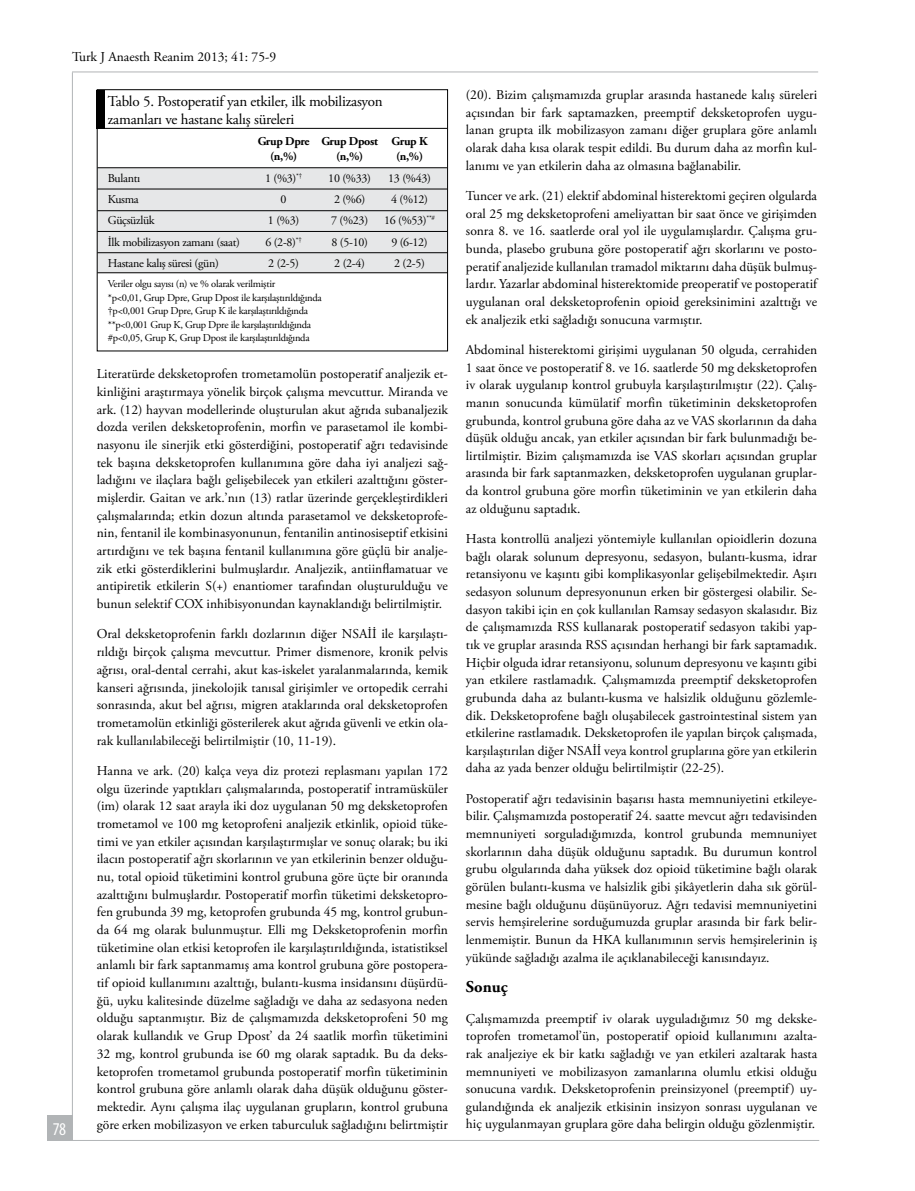
<style>
.page{position:relative;width:915px;height:1191px;background:#fff}
.page>*{position:absolute;margin:0;border:0;box-sizing:border-box;transform-origin:0 0}
.t1{font:condensed 18px "Myriad Pro";color:#fff}
.t2{font:700 16.5px "Adobe Garamond Pro";color:#000}
.t3{font:15px/18px "Adobe Garamond Pro";letter-spacing:-.015em;color:#000}
.t4{font:13.5px/17.7px "Adobe Garamond Pro";color:#000;text-align:justify}
.t5{font:12px "Adobe Garamond Pro";letter-spacing:-.025em;color:#000}
.t6{font:700 12px/15px "Adobe Garamond Pro";letter-spacing:-.025em;color:#000}
.t7{font:10.5px/13.5px "Adobe Garamond Pro";letter-spacing:-.025em;color:#000}
</style>
<div class="page">
<div style="left:97px;top:168px;width:351px;height:105px;background:#e6e7e8"></div>
<div style="left:97px;top:89px;width:351px;height:262px;border:1px solid #000"></div>
<div style="left:97px;top:90px;width:8px;height:38px;background:#000"></div>
<hr style="left:97px;top:128px;width:350px;height:1px;background:#000">
<hr style="left:97px;top:167px;width:350px;height:1px;background:#000">
<hr style="left:97px;top:189px;width:350px;height:1px;background:#000">
<hr style="left:97px;top:210px;width:350px;height:1px;background:#000">
<hr style="left:97px;top:231px;width:350px;height:1px;background:#000">
<hr style="left:97px;top:252px;width:350px;height:1px;background:#000">
<hr style="left:97px;top:272px;width:350px;height:1px;background:#000">
<hr style="left:73px;top:1140px;width:746px;height:1px;background:#b1b4b6">
<hr style="left:72px;top:72px;width:1px;height:1050px;background:#b1b4b6">
<div style="left:47px;top:1114px;width:26px;height:26px;background:#b1b4b6"></div>
<hr style="left:72px;top:72px;width:745px;height:1px;background:#b1b4b6">
<p class="t4" style="left:72px;top:48px;width:205px">Turk J Anaesth Reanim 2013; 41: 75-9</p>
<p class="t3" style="left:108px;top:92px;width:276px">Tablo 5. Postoperatif yan etkiler, ilk mobilizasyon zamanları ve hastane kalış süreleri</p>
<p class="t6" style="left:270px;top:134px;width:159px;text-indent:-12px">Grup Dpre Grup Dpost Grup K (n,%)</p>
<p class="t6" style="left:336px;top:149px;width:29px">(n,%)</p>
<p class="t6" style="left:396px;top:149px;width:29px">(n,%)</p>
<h1 class="t1" style="left:53px;top:1117px;width:15px">78</h1>
<p class="t5" style="left:108px;top:171px;width:34px">Bulantı</p>
<p class="t5" style="left:265px;top:171px;width:38px">1 (%3)<sup>*†</sup></p>
<p class="t5" style="left:328px;top:171px;width:44px">10 (%33)</p>
<p class="t5" style="left:388px;top:171px;width:44px">13 (%43)</p>
<p class="t5" style="left:108px;top:192px;width:32px">Kusma</p>
<p class="t5" style="left:280px;top:192px;width:7px">0</p>
<p class="t5" style="left:334px;top:192px;width:33px">2 (%6)</p>
<p class="t5" style="left:391px;top:192px;width:39px">4 (%12)</p>
<p class="t5" style="left:108px;top:213px;width:48px">Güçsüzlük</p>
<p class="t5" style="left:268px;top:213px;width:33px">1 (%3)</p>
<p class="t5" style="left:331px;top:213px;width:39px">7 (%23)</p>
<p class="t5" style="left:384px;top:213px;width:53px">16 (%53)<sup>**#</sup></p>
<p class="t5" style="left:108px;top:235px;width:133px">İlk mobilizasyon zamanı (saat)</p>
<p class="t5" style="left:265px;top:235px;width:38px">6 (2-8)<sup>*†</sup></p>
<p class="t5" style="left:331px;top:235px;width:38px">8 (5-10)</p>
<p class="t5" style="left:391px;top:235px;width:38px">9 (6-12)</p>
<p class="t5" style="left:108px;top:256px;width:113px">Hastane kalış süresi (gün)</p>
<p class="t5" style="left:268px;top:256px;width:32px">2 (2-5)</p>
<p class="t5" style="left:334px;top:256px;width:32px">2 (2-4)</p>
<p class="t5" style="left:394px;top:256px;width:32px">2 (2-5)</p>
<p class="t7" style="left:108px;top:277px;width:215px">Veriler olgu sayısı (n) ve % olarak verilmiştir<br>*p&lt;0,01, Grup Dpre, Grup Dpost ile karşılaştırıldığında †p&lt;0,001 Grup Dpre, Grup K ile karşılaştırıldığında **p&lt;0,001 Grup K, Grup Dpre ile karşılaştırıldığında #p&lt;0,05, Grup K, Grup Dpost ile karşılaştırıldığında</p>
<p class="t4" style="left:97px;top:365px;width:352px">Literatürde deksketoprofen trometamolün postoperatif analjezik et&shy;kinliğini araştırmaya yönelik birçok çalışma mevcuttur. Miranda ve ark. (12) hayvan modellerinde oluşturulan akut ağrıda subanaljezik dozda verilen deksketoprofenin, morfin ve parasetamol ile kombi&shy;nasyonu ile sinerjik etki gösterdiğini, postoperatif ağrı tedavisinde tek başına deksketoprofen kullanımına göre daha iyi analjezi sağ&shy;ladığını ve ilaçlara bağlı gelişebilecek yan etkileri azalttığını göster&shy;mişlerdir. Gaitan ve ark.’nın (13) ratlar üzerinde gerçekleştirdikleri çalışmalarında; etkin dozun altında parasetamol ve deksketoprofe&shy;nin, fentanil ile kombinasyonunun, fentanilin antinosiseptif etkisini artırdığını ve tek başına fentanil kullanımına göre güçlü bir analje&shy;zik etki gösterdiklerini bulmuşlardır. Analjezik, antiinflamatuar ve antipiretik etkilerin S(+) enantiomer tarafından oluşturulduğu ve bunun selektif COX inhibisyonundan kaynaklandığı belirtilmiştir.</p>
<p class="t4" style="left:97px;top:626px;width:352px">Oral deksketoprofenin farklı dozlarının diğer NSAİİ ile karşılaştı&shy;rıldığı birçok çalışma mevcuttur. Primer dismenore, kronik pelvis ağrısı, oral-dental cerrahi, akut kas-iskelet yaralanmalarında, kemik kanseri ağrısında, jinekolojik tanısal girişimler ve ortopedik cerrahi sonrasında, akut bel ağrısı, migren ataklarında oral deksketoprofen trometamolün etkinliği gösterilerek akut ağrıda güvenli ve etkin ola&shy;rak kullanılabileceği belirtilmiştir (10, 11-19).</p>
<p class="t4" style="left:97px;top:762px;width:352px">Hanna ve ark. (20) kalça veya diz protezi replasmanı yapılan 172 olgu üzerinde yaptıkları çalışmalarında, postoperatif intramüsküler (im) olarak 12 saat arayla iki doz uygulanan 50 mg deksketoprofen trometamol ve 100 mg ketoprofeni analjezik etkinlik, opioid tüke&shy;timi ve yan etkiler açısından karşılaştırmışlar ve sonuç olarak; bu iki ilacın postoperatif ağrı skorlarının ve yan etkilerinin benzer olduğu&shy;nu, total opioid tüketimini kontrol grubuna göre üçte bir oranında azalttığını bulmuşlardır. Postoperatif morfin tüketimi deksketopro&shy;fen grubunda 39 mg, ketoprofen grubunda 45 mg, kontrol grubun&shy;da 64 mg olarak bulunmuştur. Elli mg Deksketoprofenin morfin tüketimine olan etkisi ketoprofen ile karşılaştırıldığında, istatistiksel anlamlı bir fark saptanmamış ama kontrol grubuna göre postopera&shy;tif opioid kullanımını azalttığı, bulantı-kusma insidansını düşürdü&shy;ğü, uyku kalitesinde düzelme sağladığı ve daha az sedasyona neden olduğu saptanmıştır. Biz de çalışmamızda deksketoprofeni 50 mg olarak kullandık ve Grup Dpost’ da 24 saatlik morfin tüketimini 32 mg, kontrol grubunda ise 60 mg olarak saptadık. Bu da deks&shy;ketoprofen trometamol grubunda postoperatif morfin tüketiminin kontrol grubuna göre anlamlı olarak daha düşük olduğunu göster&shy;mektedir. Aynı çalışma ilaç uygulanan grupların, kontrol grubuna göre erken mobilizasyon ve erken taburculuk sağladığını belirtmiştir</p>
<p class="t4" style="left:466px;top:87px;width:352px">(20). Bizim çalışmamızda gruplar arasında hastanede kalış süreleri açısından bir fark saptamazken, preemptif deksketoprofen uygu&shy;lanan grupta ilk mobilizasyon zamanı diğer gruplara göre anlamlı olarak daha kısa olarak tespit edildi. Bu durum daha az morfin kul&shy;lanımı ve yan etkilerin daha az olmasına bağlanabilir.</p>
<p class="t4" style="left:466px;top:187px;width:352px">Tuncer ve ark. (21) elektif abdominal histerektomi geçiren olgularda oral 25 mg deksketoprofeni ameliyattan bir saat önce ve girişimden sonra 8. ve 16. saatlerde oral yol ile uygulamışlardır. Çalışma gru&shy;bunda, plasebo grubuna göre postoperatif ağrı skorlarını ve posto&shy;peratif analjezide kullanılan tramadol miktarını daha düşük bulmuş&shy;lardır. Yazarlar abdominal histerektomide preoperatif ve postoperatif uygulanan oral deksketoprofenin opioid gereksinimini azalttığı ve ek analjezik etki sağladığı sonucuna varmıştır.</p>
<p class="t4" style="left:466px;top:341px;width:352px">Abdominal histerektomi girişimi uygulanan 50 olguda, cerrahiden 1 saat önce ve postoperatif 8. ve 16. saatlerde 50 mg deksketoprofen iv olarak uygulanıp kontrol grubuyla karşılaştırılmıştır (22). Çalış&shy;manın sonucunda kümülatif morfin tüketiminin deksketoprofen grubunda, kontrol grubuna göre daha az ve VAS skorlarının da daha düşük olduğu ancak, yan etkiler açısından bir fark bulunmadığı be&shy;lirtilmiştir. Bizim çalışmamızda ise VAS skorları açısından gruplar arasında bir fark saptanmazken, deksketoprofen uygulanan gruplar&shy;da kontrol grubuna göre morfin tüketiminin ve yan etkilerin daha az olduğunu saptadık.</p>
<p class="t4" style="left:466px;top:530px;width:352px">Hasta kontrollü analjezi yöntemiyle kullanılan opioidlerin dozuna bağlı olarak solunum depresyonu, sedasyon, bulantı-kusma, idrar retansiyonu ve kaşıntı gibi komplikasyonlar gelişebilmektedir. Aşırı sedasyon solunum depresyonunun erken bir göstergesi olabilir. Se&shy;dasyon takibi için en çok kullanılan Ramsay sedasyon skalasıdır. Biz de çalışmamızda RSS kullanarak postoperatif sedasyon takibi yap&shy;tık ve gruplar arasında RSS açısından herhangi bir fark saptamadık.<br>Hiçbir olguda idrar retansiyonu, solunum depresyonu ve kaşıntı gibi yan etkilere rastlamadık. Çalışmamızda preemptif deksketoprofen grubunda daha az bulantı-kusma ve halsizlik olduğunu gözlemle&shy;dik. Deksketoprofene bağlı oluşabilecek gastrointestinal sistem yan etkilerine rastlamadık. Deksketoprofen ile yapılan birçok çalışmada, karşılaştırılan diğer NSAİİ veya kontrol gruplarına göre yan etkilerin daha az yada benzer olduğu belirtilmiştir (22-25).</p>
<p class="t4" style="left:466px;top:790px;width:352px">Postoperatif ağrı tedavisinin başarısı hasta memnuniyetini etkileye&shy;bilir. Çalışmamızda postoperatif 24. saatte mevcut ağrı tedavisinden memnuniyeti sorguladığımızda, kontrol grubunda memnuniyet skorlarının daha düşük olduğunu saptadık. Bu durumun kontrol grubu olgularında daha yüksek doz opioid tüketimine bağlı olarak görülen bulantı-kusma ve halsizlik gibi şikâyetlerin daha sık görül&shy;mesine bağlı olduğunu düşünüyoruz. Ağrı tedavisi memnuniyetini servis hemşirelerine sorduğumuzda gruplar arasında bir fark belir&shy;lenmemiştir. Bunun da HKA kullanımının servis hemşirelerinin iş yükünde sağladığı azalma ile açıklanabileceği kanısındayız.</p>
<p class="t2" style="left:466px;top:977px;width:43px">Sonuç</p>
<p class="t4" style="left:466px;top:1010px;width:352px">Çalışmamızda preemptif iv olarak uyguladığımız 50 mg dekske&shy;toprofen trometamol’ün, postoperatif opioid kullanımını azalta&shy;rak analjeziye ek bir katkı sağladığı ve yan etkileri azaltarak hasta memnuniyeti ve mobilizasyon zamanlarına olumlu etkisi olduğu sonucuna vardık. Deksketoprofenin preinsizyonel (preemptif) uy&shy;gulandığında ek analjezik etkisinin insizyon sonrası uygulanan ve hiç uygulanmayan gruplara göre daha belirgin olduğu gözlenmiştir.</p>
</div>
